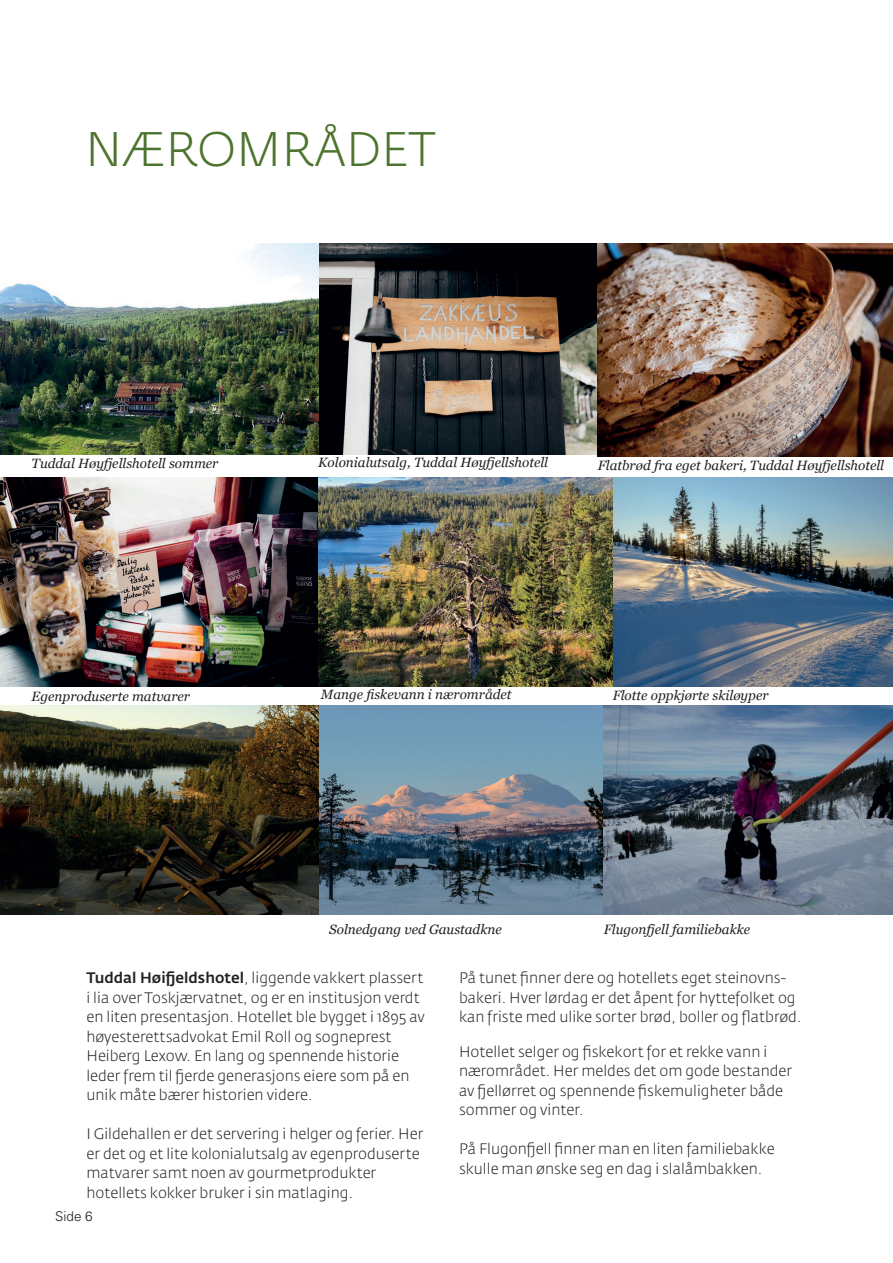
<style>
.page{position:relative;width:893px;height:1263px;background:#fff}
.page>*{position:absolute;margin:0;border:0;box-sizing:border-box;transform-origin:0 0}
.t1{font:300 48px "Fedra Sans Std";color:#4d742e}
.t2{font:300 15px/19.5px "Fedra Sans Std";color:#231f20}
.t3{font:italic 13.5px "Georgia";color:#231f20}
.t4{font:300 13.5px "Univers LT Std";color:#231f20}
.s1{font-weight:500}
</style>
<div class="page">
<img style="left:613px;top:477px;width:280px;height:209px">
<img style="left:0;top:243px;width:598px;height:211px">
<img style="left:0;top:477px;width:613px;height:209px">
<img style="left:0;top:706px;width:893px;height:209px">
<img style="left:598px;top:243px;width:295px;height:213px">
<h1 class="t1" style="left:85px;top:119px;width:352px">NÆROMRÅDET</h1>
<p class="t3" style="left:32px;top:454px;width:188px">Tuddal Høyfjellshotell sommer</p>
<p class="t3" style="left:318px;top:453px;width:231px">Kolonialutsalg, Tuddal Høyfjellshotell</p>
<p class="t3" style="left:598px;top:456px;width:288px">Flatbrød fra eget bakeri, Tuddal Høyfjellshotell</p>
<p class="t3" style="left:32px;top:686px;width:160px">Egenproduserte matvarer</p>
<p class="t3" style="left:321px;top:684px;width:192px">Mange fiskevann i nærområdet</p>
<p class="t3" style="left:613px;top:685px;width:157px">Flotte oppkjørte skiløyper</p>
<p class="t3" style="left:329px;top:919px;width:174px">Solnedgang ved Gaustadkne</p>
<p class="t3" style="left:604px;top:919px;width:148px">Flugonfjell familiebakke</p>
<p class="t2" style="left:86px;top:968px;width:340px"><span class="s1">Tuddal Høifjeldshotel</span>, liggende vakkert plassert i lia over Toskjærvatnet, og er en institusjon verdt en liten presentasjon. Hotellet ble bygget i 1895 av høyesterettsadvokat Emil Roll og sogneprest Heiberg Lexow. En lang og spennende historie leder frem til fjerde generasjons eiere som på en unik måte bærer historien videre.</p>
<p class="t2" style="left:86px;top:1124px;width:338px">I Gildehallen er det servering i helger og ferier. Her er det og et lite kolonialutsalg av egenproduserte matvarer samt noen av gourmetprodukter hotellets kokker bruker i sin matlaging.</p>
<p class="t4" style="left:55px;top:1207px;width:39px">Side 6</p>
<p class="t2" style="left:459px;top:968px;width:344px">På tunet finner dere og hotellets eget steinovns&shy;bakeri. Hver lørdag er det åpent for hyttefolket og kan friste med ulike sorter brød, boller og flatbrød.</p>
<p class="t2" style="left:459px;top:1042px;width:335px">Hotellet selger og fiskekort for et rekke vann i nærområdet. Her meldes det om gode bestander av fjellørret og spennende fiskemuligheter både sommer og vinter.</p>
<p class="t2" style="left:459px;top:1139px;width:317px">På Flugonfjell finner man en liten familiebakke skulle man ønske seg en dag i slalåmbakken.</p>
</div>
